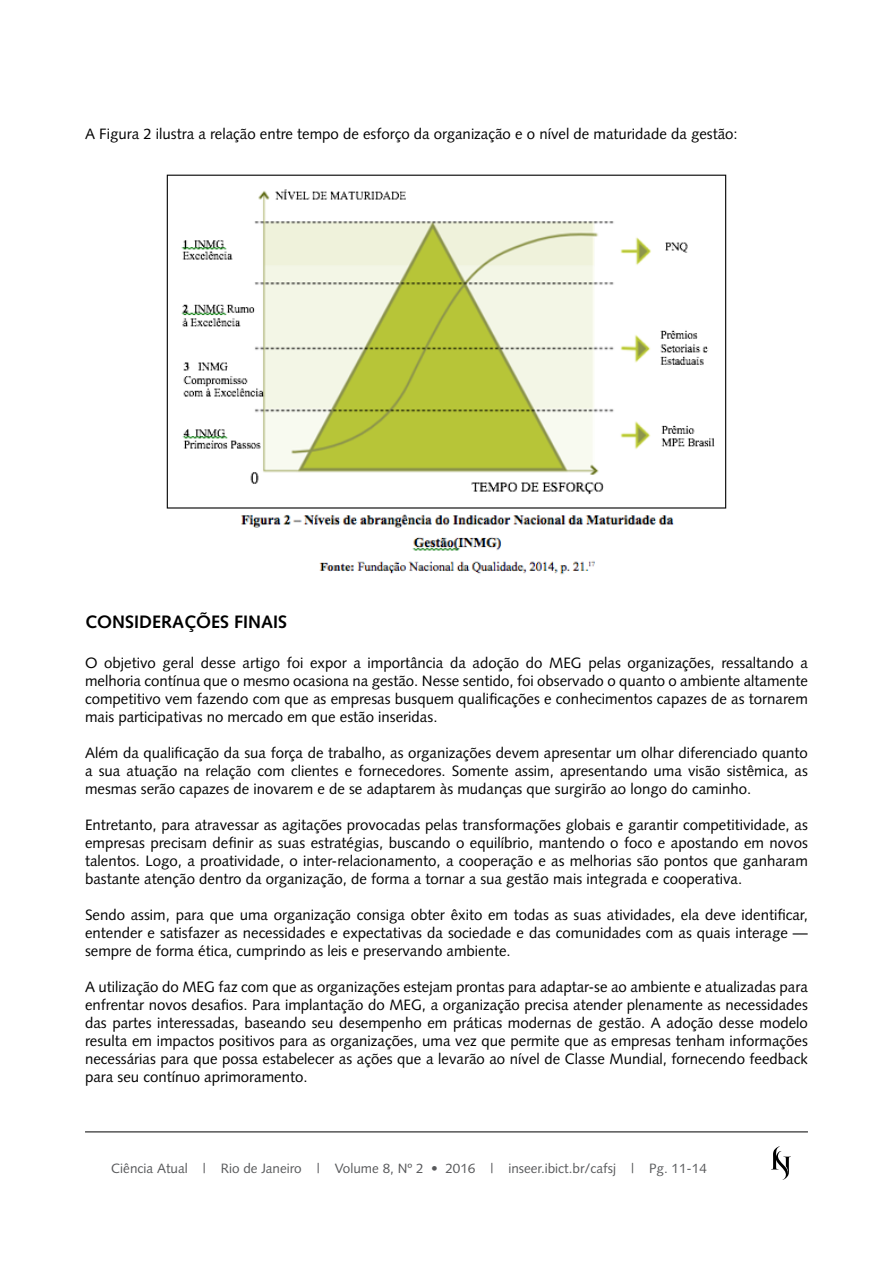
<style>
.page{position:relative;width:893px;height:1263px;background:#fff}
.page>*{position:absolute;margin:0;border:0;box-sizing:border-box;transform-origin:0 0}
.t1{font:700 18px "Syntax LT Std";color:#000}
.t2{font:15px/18px "Syntax LT Std";color:#000;text-align:justify}
.t3{font:13.5px "Syntax LT Std";color:#58595b}
</style>
<div class="page">
<hr style="left:85px;top:1131px;width:723px;height:1px;background:#000">
<svg style="left:771px;top:1146px;width:20px;height:34px"></svg>
<img style="left:166px;top:174px;width:561px;height:401px">
<p class="t2" style="left:85px;top:125px;width:654px">A Figura 2 ilustra a relação entre tempo de esforço da organização e o nível de maturidade da gestão:</p>
<p class="t1" style="left:85px;top:612px;width:203px">CONSIDERAÇÕES FINAIS</p>
<p class="t2" style="left:85px;top:654px;width:724px">O objetivo geral desse artigo foi expor a importância da adoção do MEG pelas organizações, ressaltando a melhoria contínua que o mesmo ocasiona na gestão. Nesse sentido, foi observado o quanto o ambiente altamente competitivo vem fazendo com que as empresas busquem qualificações e conhecimentos capazes de as tornarem mais participativas no mercado em que estão inseridas.</p>
<p class="t2" style="left:85px;top:744px;width:724px">Além da qualificação da sua força de trabalho, as organizações devem apresentar um olhar diferenciado quanto a sua atuação na relação com clientes e fornecedores. Somente assim, apresentando uma visão sistêmica, as mesmas serão capazes de inovarem e de se adaptarem às mudanças que surgirão ao longo do caminho.</p>
<p class="t2" style="left:85px;top:816px;width:724px">Entretanto, para atravessar as agitações provocadas pelas transformações globais e garantir competitividade, as empresas precisam definir as suas estratégias, buscando o equilíbrio, mantendo o foco e apostando em novos talentos. Logo, a proatividade, o inter-relacionamento, a cooperação e as melhorias são pontos que ganharam bastante atenção dentro da organização, de forma a tornar a sua gestão mais integrada e cooperativa.</p>
<p class="t2" style="left:85px;top:906px;width:724px">Sendo assim, para que uma organização consiga obter êxito em todas as suas atividades, ela deve identificar, entender e satisfazer as necessidades e expectativas da sociedade e das comunidades com as quais interage — sempre de forma ética, cumprindo as leis e preservando ambiente.</p>
<p class="t2" style="left:85px;top:978px;width:724px">A utilização do MEG faz com que as organizações estejam prontas para adaptar-se ao ambiente e atualizadas para enfrentar novos desafios. Para implantação do MEG, a organização precisa atender plenamente as necessidades das partes interessadas, baseando seu desempenho em práticas modernas de gestão. A adoção desse modelo resulta em impactos positivos para as organizações, uma vez que permite que as empresas tenham informações necessárias para que possa estabelecer as ações que a levarão ao nível de Classe Mundial, fornecendo feedback para seu contínuo aprimoramento.</p>
<p class="t3" style="left:111px;top:1160px;width:597px">Ciência Atual | Rio de Janeiro | Volume 8, Nº 2 • 2016 | inseer.ibict.br/cafsj | Pg. 11-14</p>
</div>
